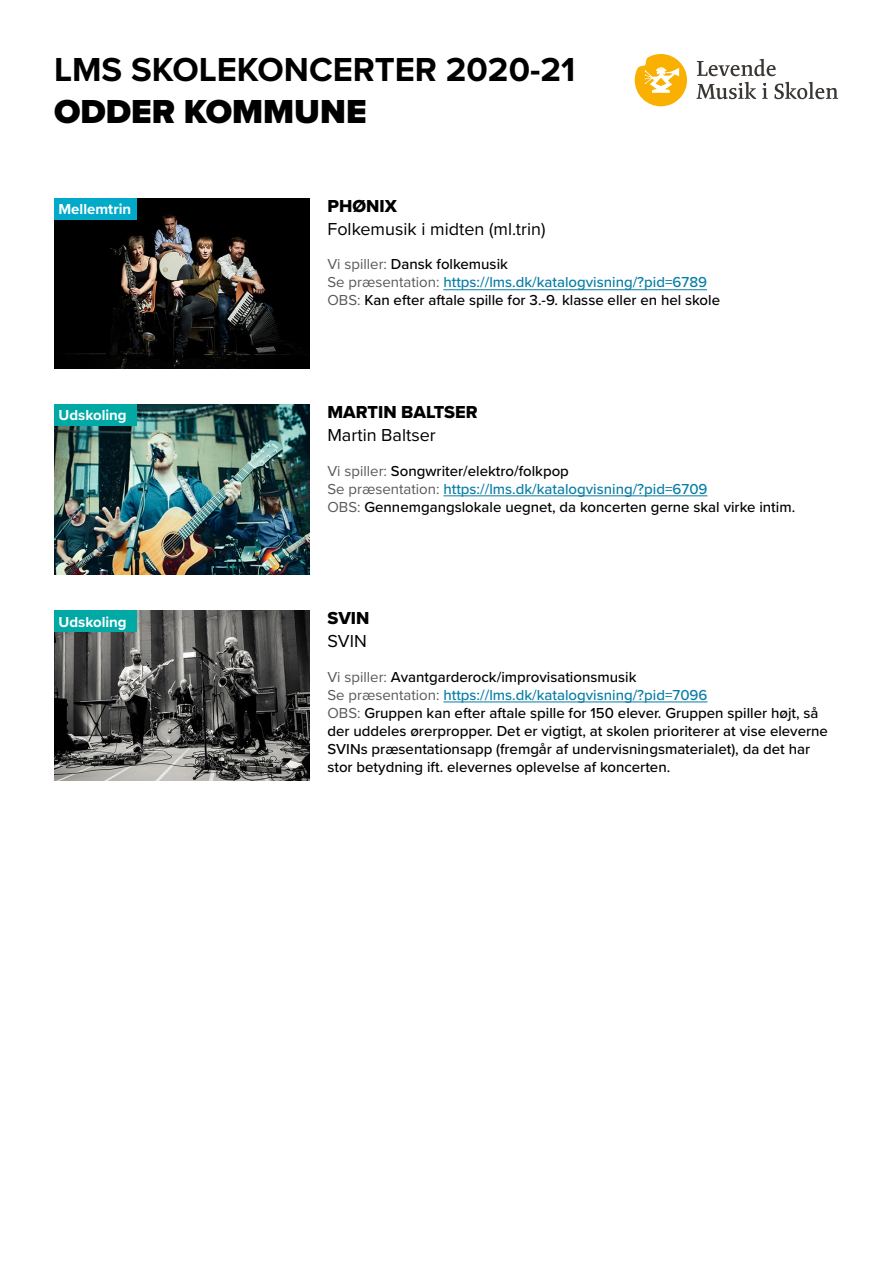
<style>
.page{position:relative;width:893px;height:1263px;background:#fff}
.page>*{position:absolute;margin:0;border:0;box-sizing:border-box;transform-origin:0 0}
.t1{font:700 34.5px "Proxima Nova";color:#000}
.t2{font:900 34.5px "Proxima Nova";color:#000}
.t3{font:18px "Proxima Nova";color:#000}
.t4{font:18px "Proxima Nova Extrabld";color:#000}
.t5{font:500 15px/18px "Proxima Nova";color:#000}
.t6{font:700 15px "Proxima Nova";color:#fff}
.s1{font-weight:400;color:#58595b}
.s2{color:#087da6}
</style>
<div class="page">
<svg style="left:697px;top:59px;width:79px;height:17px"></svg>
<svg style="left:696px;top:82px;width:60px;height:17px"></svg>
<svg style="left:762px;top:83px;width:6px;height:16px"></svg>
<svg style="left:774px;top:82px;width:64px;height:17px"></svg>
<svg style="left:635px;top:54px;width:52px;height:52px"></svg>
<img style="left:54px;top:198px;width:255px;height:170px">
<div style="left:54px;top:198px;width:82px;height:21px;background:#00aac8"></div>
<hr style="left:443px;top:289px;width:264px;height:1px;background:#087da6">
<img style="left:54px;top:404px;width:255px;height:170px">
<div style="left:54px;top:404px;width:82px;height:21px;background:#00a9a4"></div>
<hr style="left:443px;top:495px;width:264px;height:1px;background:#087da6">
<img style="left:54px;top:610px;width:255px;height:170px">
<div style="left:54px;top:610px;width:82px;height:21px;background:#00a9a4"></div>
<hr style="left:443px;top:701px;width:264px;height:1px;background:#087da6">
<h1 class="t1" style="left:54px;top:44px;width:523px">LMS SKOLEKONCERTER 2020-21</h1>
<h1 class="t2" style="left:54px;top:85px;width:314px">ODDER KOMMUNE</h1>
<p class="t6" style="left:58px;top:198px;width:74px">Mellemtrin</p>
<p class="t4" style="left:327px;top:193px;width:71px">PHØNIX</p>
<p class="t3" style="left:327px;top:215px;width:220px">Folkemusik i midten (ml.trin)</p>
<p class="t5" style="left:327px;top:255px;width:394px"><span class="s1">Vi spiller:</span> Dansk folkemusik<br><span class="s1">Se præsentation:</span> <span class="s2">https://lms.dk/katalogvisning/?pid=6789<br></span><span class="s1">OBS:</span> Kan efter aftale spille for 3.-9. klasse eller en hel skole</p>
<p class="t6" style="left:58px;top:404px;width:70px">Udskoling</p>
<p class="t4" style="left:327px;top:399px;width:152px">MARTIN BALTSER</p>
<p class="t3" style="left:327px;top:421px;width:110px">Martin Baltser</p>
<p class="t5" style="left:327px;top:461px;width:469px"><span class="s1">Vi spiller:</span> Songwriter/elektro/folkpop<br><span class="s1">Se præsentation:</span> <span class="s2">https://lms.dk/katalogvisning/?pid=6709<br></span><span class="s1">OBS:</span> Gennemgangslokale uegnet, da koncerten gerne skal virke intim.</p>
<p class="t6" style="left:58px;top:610px;width:70px">Udskoling</p>
<p class="t4" style="left:327px;top:605px;width:44px">SVIN</p>
<p class="t3" style="left:327px;top:627px;width:41px">SVIN</p>
<p class="t5" style="left:327px;top:667px;width:502px"><span class="s1">Vi spiller:</span> Avantgarderock/improvisationsmusik<br><span class="s1">Se præsentation:</span> <span class="s2">https://lms.dk/katalogvisning/?pid=7096<br></span><span class="s1">OBS:</span> Gruppen kan efter aftale spille for 150 elever. Gruppen spiller højt, så der uddeles ørerpropper. Det er vigtigt, at skolen prioriterer at vise eleverne SVINs præsentationsapp (fremgår af undervisningsmaterialet), da det har stor betydning ift. elevernes oplevelse af koncerten.</p>
</div>
